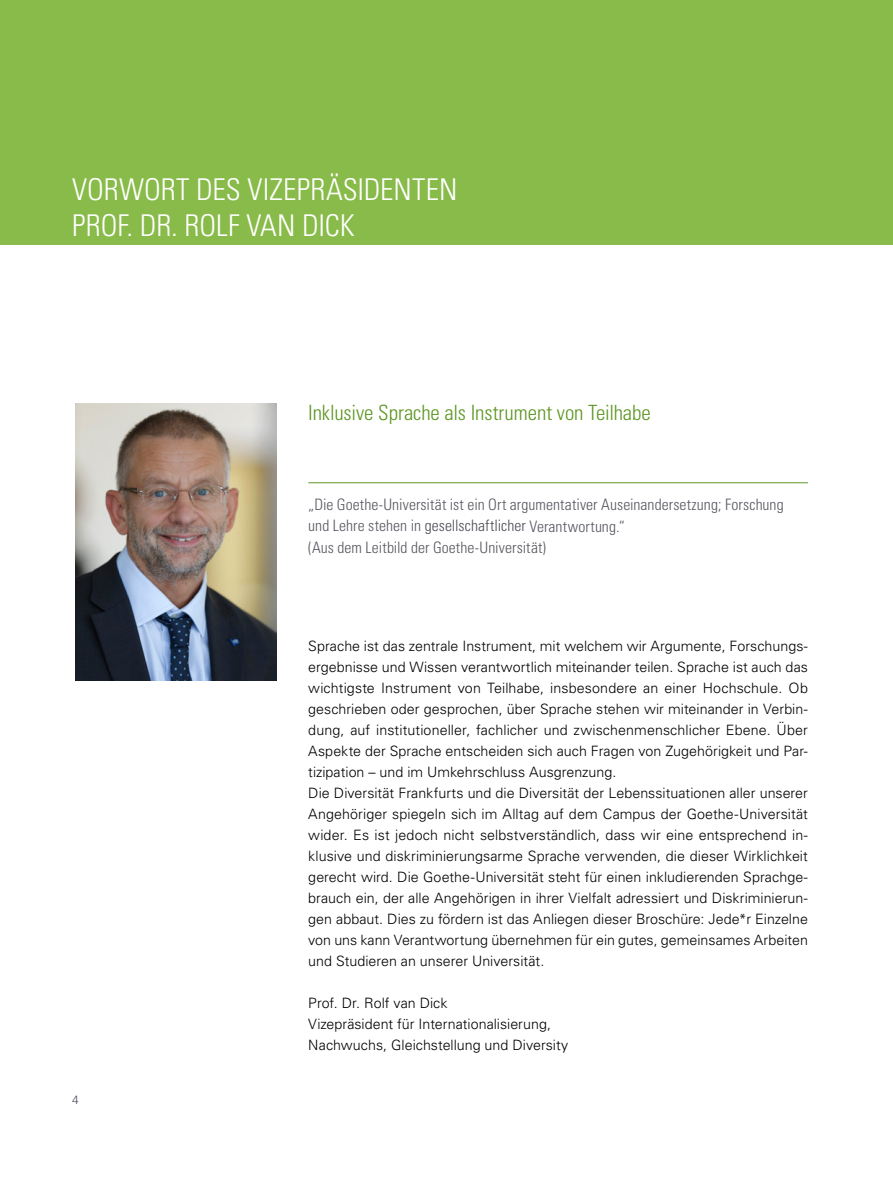
<style>
.page{position:relative;width:893px;height:1191px;background:#fff}
.page>*{position:absolute;margin:0;border:0;box-sizing:border-box;transform-origin:0 0}
.überschrift_grau{font:300 condensed 30px/36px "Univers LT Std";color:#fff}
.zwischenüberschrift{font:300 condensed 21px "Univers LT Std";letter-spacing:-.005em;color:#5e9624}
.t1{font:300 condensed 15.75px/21px "Univers LT Std";letter-spacing:.005em;color:#585862}
.grundschrift{font:300 14.25px/21px "Univers LT Std";color:#000;text-align:justify}
.t2{font:300 12px "Univers LT Std";color:#4c4d55}
.s1{color:#4c4d55}
</style>
<div class="page">
<hr style="left:308px;top:482px;width:500px;height:1px;background:#5e9624">
<div style="left:0;top:0;width:893px;height:244px;background:#88bb49"></div>
<img style="left:75px;top:404px;width:201px;height:276px">
<h1 class="überschrift_grau" style="left:72px;top:172px;width:387px">VORWORT DES VIZEPRÄSIDENTEN<br>PROF. DR. ROLF VAN DICK</h1>
<h2 class="zwischenüberschrift" style="left:308px;top:400px;width:344px">Inklusive Sprache als Instrument von Teilhabe</h2>
<p class="t1" style="left:308px;top:494px;width:477px">„Die Goethe-Universität ist ein Ort argumentativer Auseinandersetzung; Forschung und Lehre stehen in <span class="s1">gesellschaftlicher</span> Verantwortung.“</p>
<p class="t1" style="left:308px;top:536px;width:239px">(Aus dem Leitbild der Goethe-Universität)</p>
<p class="t2" style="left:72px;top:1092px;width:8px">4</p>
<p class="grundschrift" style="left:308px;top:635px;width:501px">Sprache ist das zentrale Instrument, mit welchem wir Argumente, Forschungs&shy;ergebnisse und Wissen verantwortlich miteinander teilen. Sprache ist auch das wichtigste Instrument von Teilhabe, insbesondere an einer Hochschule. Ob geschrieben oder gesprochen, über Sprache stehen wir miteinander in Verbin&shy;dung, auf institutioneller, fachlicher und zwischenmenschlicher Ebene. Über Aspekte der Sprache entscheiden sich auch Fragen von Zugehörigkeit und Par&shy;tizipation – und im Umkehrschluss Ausgrenzung.</p>
<p class="grundschrift" style="left:308px;top:782px;width:501px">Die Diversität Frankfurts und die Diversität der Lebenssituationen aller unserer Angehöriger spiegeln sich im Alltag auf dem Campus der Goethe-Universität wider. Es ist jedoch nicht selbstverständlich, dass wir eine entsprechend in&shy;klusive und diskriminierungsarme Sprache verwenden, die dieser Wirklichkeit gerecht wird. Die Goethe-Universität steht für einen inkludierenden Sprachge&shy;brauch ein, der alle Angehörigen in ihrer Vielfalt adressiert und Diskriminierun&shy;gen abbaut. Dies zu fördern ist das Anliegen dieser Broschüre: Jede*r Einzelne von uns kann Verantwortung übernehmen für ein gutes, gemeinsames Arbeiten und Studieren an unserer Universität.</p>
<p class="grundschrift" style="left:308px;top:993px;width:141px">Prof. Dr. Rolf van Dick</p>
<p class="grundschrift" style="left:308px;top:1014px;width:262px">Vizepräsident für Internationalisierung,<br>Nachwuchs, Gleichstellung und Diversity</p>
</div>
